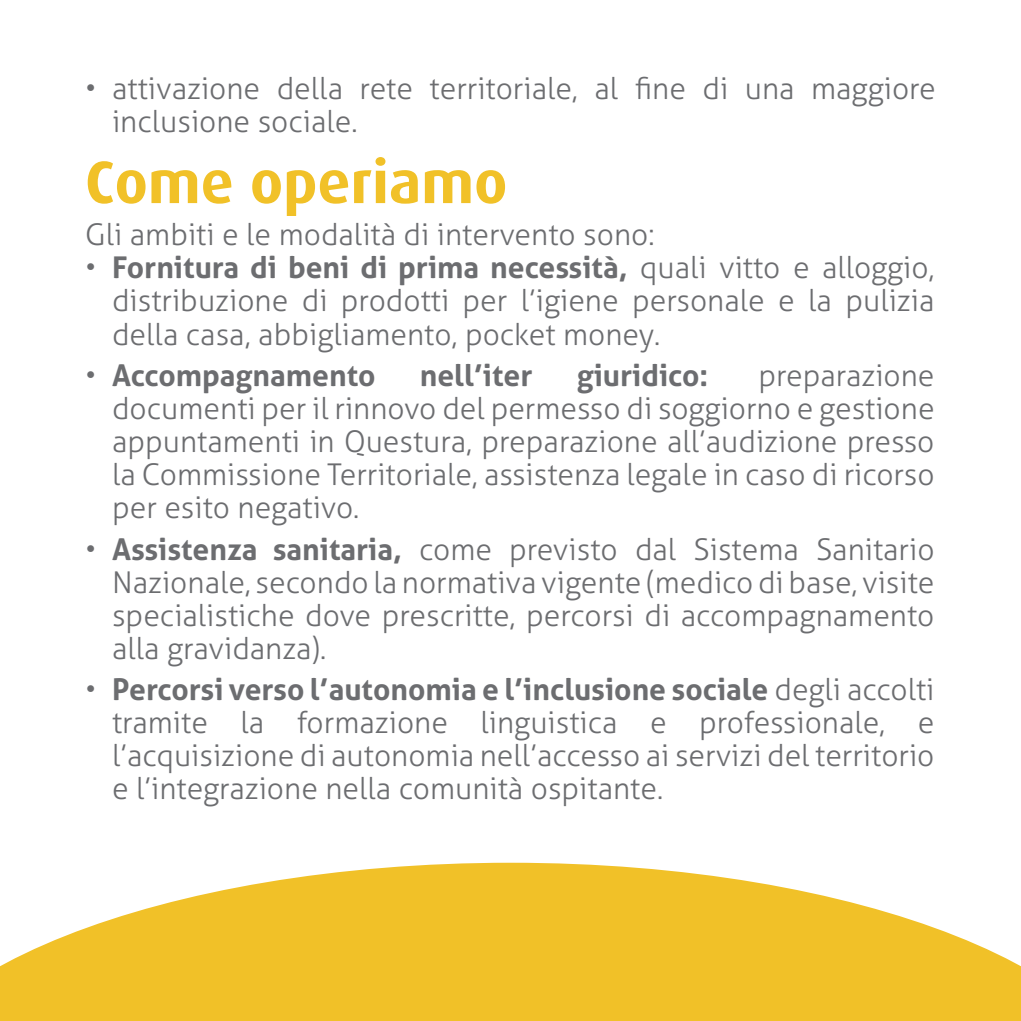
<style>
.page{position:relative;width:1021px;height:1021px;background:#fff}
.page>*{position:absolute;margin:0;border:0;box-sizing:border-box;transform-origin:0 0}
.t1{font:700 60px "Dax";color:#f1c128}
.t2{font:300 30px/33px "Aller";color:#6c6d70;text-align:justify}
.t3{font:700 30px "Aller";color:#6c6d70}
.s1{font-weight:700}
.s2{font-weight:300}
</style>
<div class="page">
<svg style="left:0;top:862px;width:901px;height:158px;fill:#f1c128"></svg>
<svg style="left:901px;top:916px;width:119px;height:104px"></svg>
<p class="t2" style="left:112px;top:72px;width:825px;text-indent:-27px">• attivazione della rete territoriale, al fine di una maggiore inclusione sociale.</p>
<h1 class="t1" style="left:85px;top:148px;width:424px">Come operiamo</h1>
<p class="t2" style="left:85px;top:218px;width:571px">Gli ambiti e le modalità di intervento sono:</p>
<p class="t2" style="left:112px;top:251px;width:824px;text-indent:-27px">• <span class="s1">Fornitura di beni di prima necessità,</span> quali vitto e alloggio, distribuzione di prodotti per l’igiene personale e la pulizia della casa, abbigliamento, pocket money.</p>
<p class="t3" style="left:85px;top:357px;width:292px"><span class="s2">•</span> Accompagnamento</p>
<p class="t3" style="left:420px;top:357px;width:114px">nell’iter</p>
<p class="t3" style="left:576px;top:357px;width:133px">giuridico:</p>
<p class="t2" style="left:112px;top:359px;width:824px;text-indent:646px">preparazione documenti per il rinnovo del permesso di soggiorno e gestione appuntamenti in Questura, preparazione all’audizione presso la Commissione Territoriale, assistenza legale in caso di ricorso per esito negativo.</p>
<p class="t2" style="left:112px;top:532px;width:824px;text-indent:-27px">• <span class="s1">Assistenza sanitaria,</span> come previsto dal Sistema Sanitario Nazionale, secondo la normativa vigente (medico di base, visite specialistiche dove prescritte, percorsi di accompagnamento alla gravidanza).</p>
<p class="t2" style="left:112px;top:673px;width:823px;text-indent:-27px">• <span class="s1">Percorsi verso l’autonomia e l’inclusione sociale</span> degli accolti tramite la formazione linguistica e professionale, e l’acquisizione di autonomia nell’accesso ai servizi del territorio e l’integrazione nella comunità ospitante.</p>
</div>
